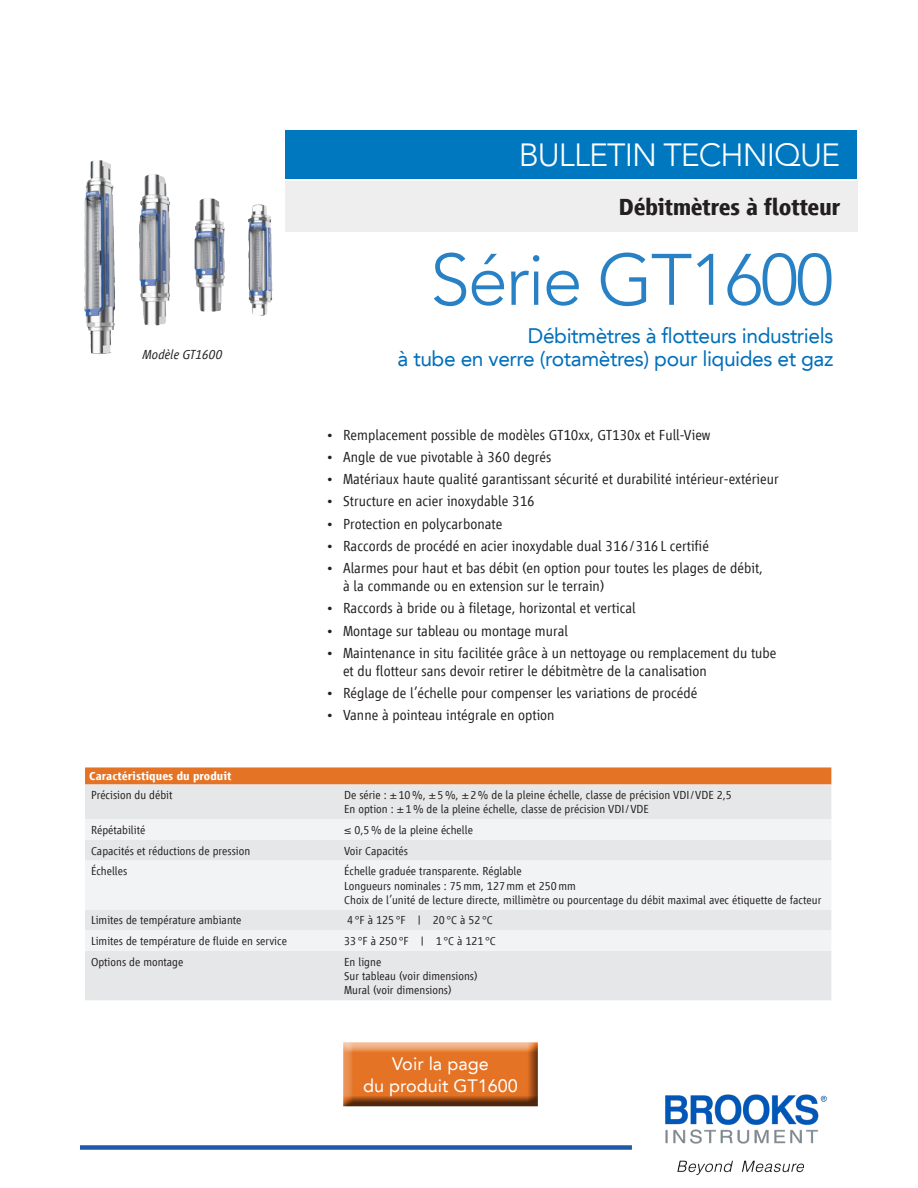
<style>
.page{position:relative;width:918px;height:1188px;background:#fff}
.page>*{position:absolute;margin:0;border:0;box-sizing:border-box;transform-origin:0 0}
.titel{font:300 72px "Avenir LT";letter-spacing:-.03em;color:#2881c4}
.bro-Coverline{font:300 32.1px "Avenir LT";letter-spacing:-.03em;color:#fff}
.broDS-category_head{font:700 24px "Vialog LT";letter-spacing:-.025em;color:#231f20}
.bro-Body_SH2{font:21px/22.5px "Avenir LT";letter-spacing:-.02em;color:#006fba;text-align:right}
.t1{font:18px/21.6px "Avenir LT";color:#fff;text-align:center}
.t2{font:300 15px/18px "Vialog LT";color:#231f20}
.t3{font:italic 300 13.5px "Vialog LT";color:#231f20}
.Tabelle_links{font:300 12px/14.4px "Vialog LT";color:#231f20}
.Tabelle_head_weiß{font:700 12px "Vialog LT";color:#fff}
</style>
<div class="page">
<div style="left:80px;top:1145px;width:552px;height:5px;background:#1f5aa9"></div>
<img style="left:665px;top:1094px;width:162px;height:81px">
<img style="left:84px;top:160px;width:32px;height:194px">
<img style="left:139px;top:174px;width:32px;height:152px">
<img style="left:194px;top:198px;width:31px;height:114px">
<img style="left:248px;top:204px;width:25px;height:112px">
<div style="left:335px;top:1037px;width:211px;height:77px;background:#231f20;opacity:.75"></div>
<svg style="left:85px;top:767px;width:746px;height:18px;background:#e67b32"></svg>
<div style="left:85px;top:785px;width:746px;height:215px;background:#e6e7e9"></div>
<svg style="left:85px;top:819px;width:746px;height:132px;fill:#f2f3f4"></svg>
<div style="left:285px;top:181px;width:572px;height:51px;background:#eeeeef"></div>
<div style="left:285px;top:130px;width:572px;height:48px;background:#0078bf"></div>
<p class="bro-Coverline" style="left:519px;top:136px;width:323px">BULLETIN TECHNIQUE</p>
<p class="t3" style="left:143px;top:348px;width:81px">Modèle GT1600</p>
<p class="broDS-category_head" style="left:619px;top:194px;width:223px">Débitmètres à flotteur</p>
<p class="titel" style="left:430px;top:238px;width:405px">Série GT1600</p>
<p class="bro-Body_SH2" style="left:398px;top:325px;width:437px">Débitmètres à flotteurs industriels<br>à tube en verre (rotamètres) pour liquides et gaz</p>
<p class="t2" style="left:326px;top:426px;width:386px">• Remplacement possible de modèles GT10xx, GT130x et Full-View</p>
<p class="t2" style="left:326px;top:448px;width:227px">• Angle de vue pivotable à 360 degrés</p>
<p class="t2" style="left:326px;top:470px;width:454px">• Matériaux haute qualité garantissant sécurité et durabilité intérieur-extérieur</p>
<p class="t2" style="left:326px;top:492px;width:210px">• Structure en acier inoxydable 316</p>
<p class="t2" style="left:326px;top:515px;width:178px">• Protection en polycarbonate</p>
<p class="t2" style="left:326px;top:537px;width:384px">• Raccords de procédé en acier inoxydable dual 316/316L certifié</p>
<p class="t2" style="left:343px;top:559px;width:421px;text-indent:-17px">• Alarmes pour haut et bas débit (en option pour toutes les plages de débit, à la commande ou en extension sur le terrain)</p>
<p class="t2" style="left:326px;top:599px;width:311px">• Raccords à bride ou à filetage, horizontal et vertical</p>
<p class="t2" style="left:326px;top:622px;width:243px">• Montage sur tableau ou montage mural</p>
<p class="t2" style="left:343px;top:644px;width:435px;text-indent:-17px">• Maintenance in situ facilitée grâce à un nettoyage ou remplacement du tube et du flotteur sans devoir retirer le débitmètre de la canalisation</p>
<p class="t2" style="left:326px;top:684px;width:373px">• Réglage de l’échelle pour compenser les variations de procédé</p>
<p class="t2" style="left:326px;top:706px;width:230px">• Vanne à pointeau intégrale en option</p>
<p class="Tabelle_head_weiß" style="left:89px;top:770px;width:144px">Caractéristiques du produit</p>
<p class="Tabelle_links" style="left:91px;top:788px;width:83px">Précision du débit</p>
<p class="Tabelle_links" style="left:344px;top:788px;width:389px">De série : ±10%, ±5%, ±2% de la pleine échelle, classe de précision VDI/VDE 2,5<br>En option : ±1% de la pleine échelle, classe de précision VDI/VDE</p>
<p class="Tabelle_links" style="left:91px;top:823px;width:56px">Répétabilité</p>
<p class="Tabelle_links" style="left:344px;top:823px;width:130px">≤ 0,5% de la pleine échelle</p>
<p class="Tabelle_links" style="left:91px;top:843px;width:161px">Capacités et réductions de pression</p>
<p class="Tabelle_links" style="left:344px;top:843px;width:65px">Voir Capacités</p>
<p class="Tabelle_links" style="left:91px;top:864px;width:38px">Échelles</p>
<p class="Tabelle_links" style="left:344px;top:864px;width:479px">Échelle graduée transparente. Réglable<br>Longueurs nominales : 75mm, 127mm et 250mm<br>Choix de l’unité de lecture directe, millimètre ou pourcentage du débit maximal avec étiquette de facteur</p>
<p class="Tabelle_links" style="left:91px;top:913px;width:152px">Limites de température ambiante</p>
<p class="Tabelle_links" style="left:344px;top:913px;width:150px">‐4°F à 125°F | 20°C à 52°C</p>
<p class="Tabelle_links" style="left:91px;top:934px;width:197px">Limites de température de fluide en service</p>
<p class="Tabelle_links" style="left:344px;top:934px;width:153px">33°F à 250°F | 1°C à 121°C</p>
<p class="Tabelle_links" style="left:91px;top:954px;width:94px">Options de montage</p>
<p class="Tabelle_links" style="left:344px;top:954px;width:135px">En ligne<br>Sur tableau (voir dimensions)<br>Mural (voir dimensions)</p>
<p class="t1" style="left:363px;top:1053px;width:156px">Voir la page<br>du produit GT1600</p>
</div>
